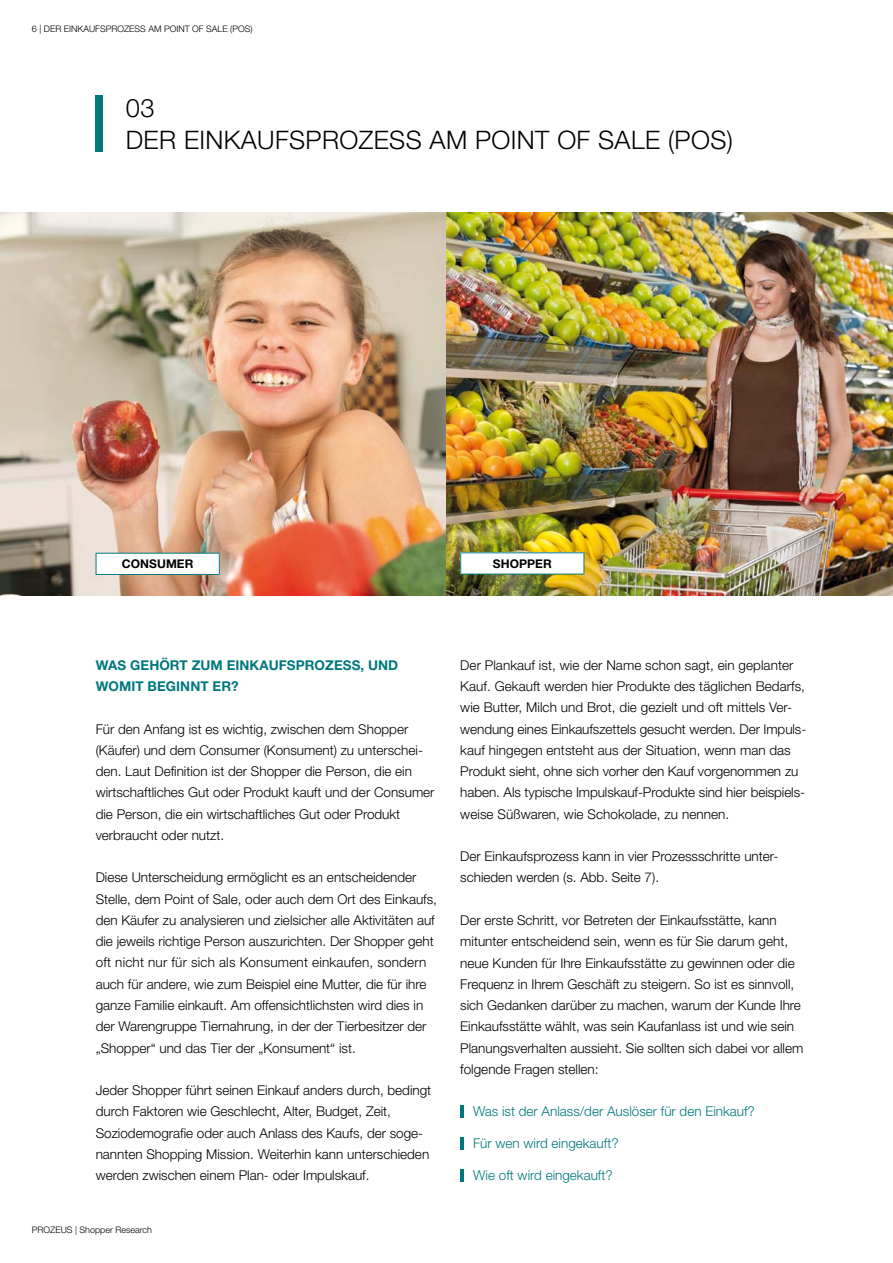
<style>
.page{position:relative;width:893px;height:1263px;background:#fff}
.page>*{position:absolute;margin:0;border:0;box-sizing:border-box;transform-origin:0 0}
.t1{font:300 25.5px/32px "Helvetica Neue LT Std";letter-spacing:.015em;color:#000}
.t2{font:300 13.5px/21.3px "Helvetica Neue LT Std";color:#000}
.t3{font:300 13.5px "Helvetica Neue LT Std";color:#00787e}
.t4{font:700 13.5px "Helvetica Neue LT Std";letter-spacing:.005em;color:#00787e}
.t5{font:700 12px "Helvetica Neue LT Std";letter-spacing:.005em;color:#000}
.t6{font:300 9px "Helvetica Neue LT Std";color:#000}
</style>
<div class="page">
<img style="left:0;top:213px;width:893px;height:382px">
<svg style="left:460px;top:1105px;width:3px;height:13px"></svg>
<svg style="left:460px;top:1137px;width:3px;height:13px"></svg>
<svg style="left:460px;top:1169px;width:3px;height:12px"></svg>
<div style="left:96px;top:96px;width:7px;height:56px;background:#00787e"></div>
<div style="left:96px;top:553px;width:123px;height:21px;background:#fff"></div>
<hr style="left:96px;top:553px;width:124px;height:1px;background:#00787e">
<svg style="left:96px;top:554px;width:1px;height:20px"></svg>
<svg style="left:219px;top:554px;width:1px;height:20px"></svg>
<hr style="left:96px;top:574px;width:124px;height:1px;background:#00787e">
<div style="left:461px;top:553px;width:123px;height:21px;background:#fff"></div>
<hr style="left:460px;top:552px;width:124px;height:1px;background:#00787e">
<svg style="left:460px;top:553px;width:1px;height:21px"></svg>
<svg style="left:584px;top:553px;width:1px;height:21px"></svg>
<hr style="left:460px;top:574px;width:124px;height:1px;background:#00787e">
<p class="t6" style="left:32px;top:23px;width:222px">6 | DER EINKAUFSPROZESS AM POINT OF SALE (POS)</p>
<h1 class="t1" style="left:126px;top:91px;width:609px">03<br>DER EINKAUFSPROZESS AM POINT OF SALE (POS)</h1>
<p class="t5" style="left:122px;top:556px;width:73px">CONSUMER</p>
<p class="t5" style="left:493px;top:556px;width:60px">SHOPPER</p>
<p class="t4" style="left:96px;top:657px;width:12px">WAS</p>
<p class="t4" style="left:130px;top:657px;width:11px">GEH</p>
<p class="t4" style="left:159px;top:657px;width:138px">ÖRT ZUM EINKAUFSPROZESS</p>
<p class="t4" style="left:360px;top:657px;width:19px">, UND</p>
<p class="t4" style="left:96px;top:678px;width:71px">WOMIT BEGINNT</p>
<p class="t4" style="left:213px;top:678px;width:28px">ER ?</p>
<p class="t2" style="left:96px;top:718px;width:340px">Für den Anfang ist es wichtig, zwischen dem Shopper (Käufer) und dem Consumer (Konsument) zu unterschei&shy;den. Laut Definition ist der Shopper die Person, die ein wirtschaftliches Gut oder Produkt kauft und der Consumer die Person, die ein wirtschaftliches Gut oder Produkt verbraucht oder nutzt.</p>
<p class="t2" style="left:96px;top:867px;width:343px">Diese Unterscheidung ermöglicht es an entscheidender Stelle, dem Point of Sale, oder auch dem Ort des Einkaufs, den Käufer zu analysieren und zielsicher alle Aktivitäten auf die jeweils richtige Person auszurichten. Der Shopper geht oft nicht nur für sich als Konsument einkaufen, sondern auch für andere, wie zum Beispiel eine Mutter, die für ihre ganze Familie einkauft. Am offensichtlichsten wird dies in der Warengruppe Tiernahrung, in der der Tierbesitzer der „Shopper“ und das Tier der „Konsument“ ist.</p>
<p class="t2" style="left:96px;top:1079px;width:337px">Jeder Shopper führt seinen Einkauf anders durch, bedingt durch Faktoren wie Geschlecht, Alter, Budget, Zeit, Soziodemografie oder auch Anlass des Kaufs, der soge&shy;nannten Shopping Mission. Weiterhin kann unterschieden werden zwischen einem Plan- oder Impulskauf.</p>
<p class="t6" style="left:32px;top:1224px;width:122px">PROZEUS | Shopper Research</p>
<p class="t2" style="left:460px;top:654px;width:346px">Der Plankauf ist, wie der Name schon sagt, ein geplanter Kauf. Gekauft werden hier Produkte des täglichen Bedarfs, wie Butter, Milch und Brot, die gezielt und oft mittels Ver‑ wendung eines Einkaufszettels gesucht werden. Der Impuls‑ kauf hingegen entsteht aus der Situation, wenn man das Produkt sieht, ohne sich vorher den Kauf vorgenommen zu haben. Als typische Impulskauf-Produkte sind hier beispiels&shy;weise Süßwaren, wie Schokolade, zu nennen.</p>
<p class="t2" style="left:460px;top:845px;width:320px">Der Einkaufsprozess kann in vier Prozessschritte unter&shy;schieden werden (s. Abb. Seite 7).</p>
<p class="t2" style="left:460px;top:909px;width:345px">Der erste Schritt, vor Betreten der Einkaufsstätte, kann mitunter entscheidend sein, wenn es für Sie darum geht, neue Kunden für Ihre Einkaufsstätte zu gewinnen oder die Frequenz in Ihrem Geschäft zu steigern. So ist es sinnvoll, sich Gedanken darüber zu machen, warum der Kunde Ihre Einkaufsstätte wählt, was sein Kaufanlass ist und wie sein Planungsverhalten aussieht. Sie sollten sich dabei vor allem folgende Fragen stellen:</p>
<p class="t3" style="left:473px;top:1103px;width:283px">Was ist der Anlass/der Auslöser für den Einkauf?</p>
<p class="t3" style="left:473px;top:1135px;width:147px">Für wen wird eingekauft?</p>
<p class="t3" style="left:473px;top:1167px;width:141px">Wie oft wird eingekauft?</p>
</div>
